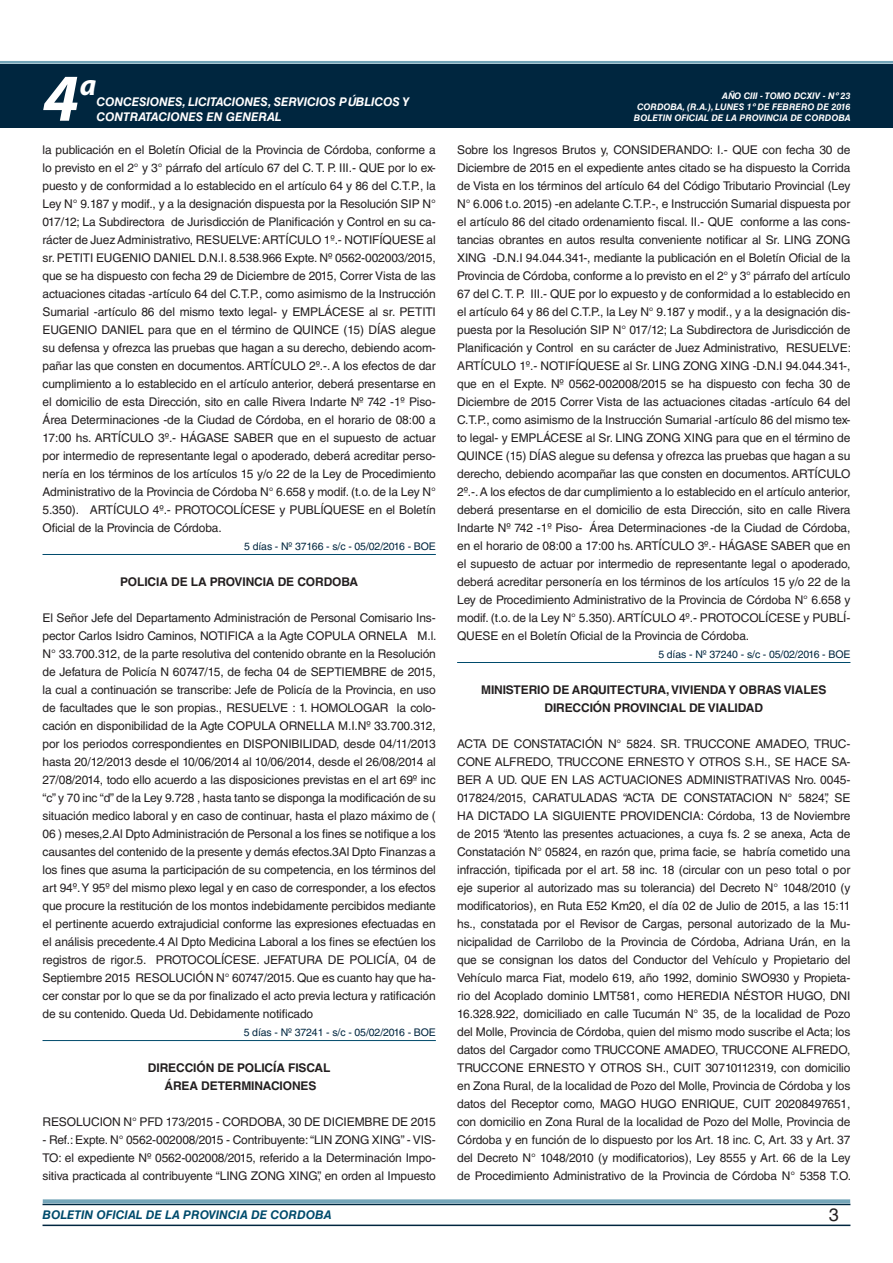
<style>
.page{position:relative;width:893px;height:1263px;background:#fff}
.page>*{position:absolute;margin:0;border:0;box-sizing:border-box;transform-origin:0 0}
.t1{font:italic 700 67.5px "Myriad Pro";color:#fff}
.t2{font:italic 700 30px "Myriad Pro";color:#fff}
.t3{font:18px "Helvetica LT Std";color:#231f20}
.TEXTO_BASE{font:12px/18px "Helvetica LT Std";letter-spacing:-.01em;color:#231f20;text-align:justify}
.RESUELVE{font:700 12px "Helvetica LT Std";letter-spacing:-.01em;color:#231f20}
.t4{font:italic 700 12px/14.4px "Helvetica LT Std";color:#fff}
.t5{font:italic 700 12px "Helvetica LT Std";color:#004b6c}
.FECHA_DE_VENCIMIENTO{font:10.5px "Helvetica LT Std";letter-spacing:-.01em;color:#00263f}
.t6{font:italic 700 9px/10.8px "Helvetica LT Std";color:#fff;text-align:right}
</style>
<div class="page">
<div style="left:0;top:61px;width:893px;height:6px;background:#fff;opacity:.75"></div>
<div style="left:0;top:64px;width:893px;height:64px;background:#00263f"></div>
<hr style="left:43px;top:1224px;width:807px;height:2px;background:#00263f">
<div style="left:42px;top:1198px;width:809px;height:8px;background:#fff;opacity:.75"></div>
<hr style="left:43px;top:554px;width:393px;height:1px;background:#004b6c">
<hr style="left:43px;top:1040px;width:393px;height:1px;background:#004b6c">
<hr style="left:457px;top:662px;width:393px;height:1px;background:#004b6c">
<h1 class="t1" style="left:43px;top:54px;width:38px">4</h1>
<h2 class="t2" style="left:80px;top:66px;width:18px">a</h2>
<p class="t4" style="left:96px;top:95px;width:315px">CONCESIONES, LICITACIONES, SERVICIOS PÚBLICOS Y<br>CONTRATACIONES EN GENERAL</p>
<p class="TEXTO_BASE" style="left:43px;top:141px;width:395px">la publicación en el Boletín Oficial de la Provincia de Córdoba, conforme a lo previsto en el 2° y 3° párrafo del artículo 67 del C. T. P. III.- QUE por lo ex&shy;puesto y de conformidad a lo establecido en el artículo 64 y 86 del C.T.P., la Ley N° 9.187 y modif., y a la designación dispuesta por la Resolución SIP N° 017/12; La Subdirectora de Jurisdicción de Planificación y Control en su ca&shy;rácter de Juez Administrativo, RESUELVE: ARTÍCULO 1º.- NOTIFÍQUESE al sr. PETITI EUGENIO DANIEL D.N.I. 8.538.966 Expte. Nº 0562-002003/2015, que se ha dispuesto con fecha 29 de Diciembre de 2015, Correr Vista de las actuaciones citadas -artículo 64 del C.T.P., como asimismo de la Instrucción Sumarial -artículo 86 del mismo texto legal- y EMPLÁCESE al sr. PETITI EUGENIO DANIEL para que en el término de QUINCE (15) DÍAS alegue su defensa y ofrezca las pruebas que hagan a su derecho, debiendo acom&shy;pañar las que consten en documentos. ARTÍCULO 2º.-. A los efectos de dar cumplimiento a lo establecido en el artículo anterior, deberá presentarse en el domicilio de esta Dirección, sito en calle Rivera Indarte Nº 742 -1º Piso-Área Determinaciones -de la Ciudad de Córdoba, en el horario de 08:00 a 17:00 hs. ARTÍCULO 3º.- HÁGASE SABER que en el supuesto de actuar por intermedio de representante legal o apoderado, deberá acreditar perso&shy;nería en los términos de los artículos 15 y/o 22 de la Ley de Procedimiento Administrativo de la Provincia de Córdoba N° 6.658 y modif. (t.o. de la Ley N° 5.350). ARTÍCULO 4º.- PROTOCOLÍCESE y PUBLÍQUESE en el Boletín Oficial de la Provincia de Córdoba.</p>
<p class="FECHA_DE_VENCIMIENTO" style="left:244px;top:540px;width:193px">5 días - Nº 37166 - s/c - 05/02/2016 - BOE</p>
<p class="RESUELVE" style="left:120px;top:574px;width:240px">POLICIA DE LA PROVINCIA DE CORDOBA</p>
<p class="TEXTO_BASE" style="left:43px;top:609px;width:396px">El Señor Jefe del Departamento Administración de Personal Comisario Ins&shy;pector Carlos Isidro Caminos, NOTIFICA a la Agte COPULA ORNELA M.l.<br>N° 33.700.312, de la parte resolutiva del contenido obrante en la Resolución de Jefatura de Policía N 60747/15, de fecha 04 de SEPTIEMBRE de 2015, la cual a continuación se transcribe: Jefe de Policía de la Provincia, en uso de facultades que le son propias., RESUELVE : 1. HOMOLOGAR la colo&shy;cación en disponibilidad de la Agte COPULA ORNELLA M.I.Nº 33.700.312, por los periodos correspondientes en DISPONIBILIDAD, desde 04/11/2013 hasta 20/12/2013 desde el 10/06/2014 al 10/06/2014, desde el 26/08/2014 al 27/08/2014, todo ello acuerdo a las disposiciones previstas en el art 69º inc “c” y 70 inc “d” de la Ley 9.728 , hasta tanto se disponga la modificación de su situación medico laboral y en caso de continuar, hasta el plazo máximo de ( 06 ) meses,2.Al Dpto Administración de Personal a los fines se notifique a los causantes del contenido de la presente y demás efectos.3Al Dpto Finanzas a los fines que asuma la participación de su competencia, en los términos del art 94º. Y 95º del mismo plexo legal y en caso de corresponder, a los efectos que procure la restitución de los montos indebidamente percibidos mediante el pertinente acuerdo extrajudicial conforme las expresiones efectuadas en el análisis precedente.4 Al Dpto Medicina Laboral a los fines se efectúen los registros de rigor.5. PROTOCOLÍCESE. JEFATURA DE POLICÍA, 04 de Septiembre 2015 RESOLUCIÓN N° 60747/2015. Que es cuanto hay que ha&shy;cer constar por lo que se da por finalizado el acto previa lectura y ratificación de su contenido. Queda Ud. Debidamente notificado</p>
<p class="FECHA_DE_VENCIMIENTO" style="left:244px;top:1026px;width:194px">5 días - Nº 37241 - s/c - 05/02/2016 - BOE</p>
<p class="RESUELVE" style="left:148px;top:1060px;width:184px">DIRECCIÓN DE POLICÍA FISCAL</p>
<p class="RESUELVE" style="left:165px;top:1078px;width:153px">ÁREA DETERMINACIONES</p>
<p class="TEXTO_BASE" style="left:43px;top:1113px;width:395px">RESOLUCION N° PFD 173/2015 - CORDOBA, 30 DE DICIEMBRE DE 2015</p>
<p class="TEXTO_BASE" style="left:43px;top:1131px;width:395px">- Ref.: Expte. N° 0562-002008/2015 - Contribuyente: “LIN ZONG XING” - VIS-TO: el expediente Nº 0562-002008/2015, referido a la Determinación Impo&shy;sitiva practicada al contribuyente “LING ZONG XING”, en orden al Impuesto</p>
<p class="t6" style="left:637px;top:91px;width:215px">AÑO CIII - TOMO DCXIV - Nº 23<br>CORDOBA, (R.A.), LUNES 1º DE FEBRERO DE 2016</p>
<p class="t6" style="left:634px;top:112px;width:218px">BOLETIN OFICIAL DE LA PROVINCIA DE CORDOBA</p>
<p class="TEXTO_BASE" style="left:457px;top:141px;width:395px">Sobre los Ingresos Brutos y, CONSIDERANDO: I.- QUE con fecha 30 de Diciembre de 2015 en el expediente antes citado se ha dispuesto la Corrida de Vista en los términos del artículo 64 del Código Tributario Provincial (Ley N° 6.006 t.o. 2015) -en adelante C.T.P.-, e Instrucción Sumarial dispuesta por el artículo 86 del citado ordenamiento fiscal. II.- QUE conforme a las cons&shy;tancias obrantes en autos resulta conveniente notificar al Sr. LING ZONG XING -D.N.I 94.044.341-, mediante la publicación en el Boletín Oficial de la Provincia de Córdoba, conforme a lo previsto en el 2° y 3° párrafo del artículo 67 del C. T. P. III.- QUE por lo expuesto y de conformidad a lo establecido en el artículo 64 y 86 del C.T.P., la Ley N° 9.187 y modif., y a la designación dis&shy;puesta por la Resolución SIP N° 017/12; La Subdirectora de Jurisdicción de Planificación y Control en su carácter de Juez Administrativo, RESUELVE:<br>ARTÍCULO 1º.- NOTIFÍQUESE al Sr. LING ZONG XING -D.N.I 94.044.341-, que en el Expte. Nº 0562-002008/2015 se ha dispuesto con fecha 30 de Diciembre de 2015 Correr Vista de las actuaciones citadas -artículo 64 del C.T.P., como asimismo de la Instrucción Sumarial -artículo 86 del mismo tex&shy;to legal- y EMPLÁCESE al Sr. LING ZONG XING para que en el término de QUINCE (15) DÍAS alegue su defensa y ofrezca las pruebas que hagan a su derecho, debiendo acompañar las que consten en documentos. ARTÍCULO 2º.-. A los efectos de dar cumplimiento a lo establecido en el artículo anterior, deberá presentarse en el domicilio de esta Dirección, sito en calle Rivera Indarte Nº 742 -1º Piso- Área Determinaciones -de la Ciudad de Córdoba, en el horario de 08:00 a 17:00 hs. ARTÍCULO 3º.- HÁGASE SABER que en el supuesto de actuar por intermedio de representante legal o apoderado, deberá acreditar personería en los términos de los artículos 15 y/o 22 de la Ley de Procedimiento Administrativo de la Provincia de Córdoba N° 6.658 y modif. (t.o. de la Ley N° 5.350). ARTÍCULO 4º.- PROTOCOLÍCESE y PUBLÍ-QUESE en el Boletín Oficial de la Provincia de Córdoba.</p>
<p class="FECHA_DE_VENCIMIENTO" style="left:658px;top:648px;width:194px">5 días - Nº 37240 - s/c - 05/02/2016 - BOE</p>
<p class="RESUELVE" style="left:481px;top:682px;width:347px">MINISTERIO DE ARQUITECTURA, VIVIENDA Y OBRAS VIALES</p>
<p class="RESUELVE" style="left:544px;top:700px;width:220px">DIRECCIÓN PROVINCIAL DE VIALIDAD</p>
<p class="TEXTO_BASE" style="left:457px;top:735px;width:396px">ACTA DE CONSTATACIÓN N° 5824. SR. TRUCCONE AMADEO, TRUC-CONE ALFREDO, TRUCCONE ERNESTO Y OTROS S.H., SE HACE SA-BER A UD. QUE EN LAS ACTUACIONES ADMINISTRATIVAS Nro. 0045- 017824/2015, CARATULADAS “ACTA DE CONSTATACION N° 5824”, SE HA DICTADO LA SIGUIENTE PROVIDENCIA: Córdoba, 13 de Noviembre de 2015 “Atento las presentes actuaciones, a cuya fs. 2 se anexa, Acta de Constatación N° 05824, en razón que, prima facie, se habría cometido una infracción, tipificada por el art. 58 inc. 18 (circular con un peso total o por eje superior al autorizado mas su tolerancia) del Decreto N° 1048/2010 (y modificatorios), en Ruta E52 Km20, el día 02 de Julio de 2015, a las 15:11 hs., constatada por el Revisor de Cargas, personal autorizado de la Mu&shy;nicipalidad de Carrilobo de la Provincia de Córdoba, Adriana Urán, en la que se consignan los datos del Conductor del Vehículo y Propietario del Vehículo marca Fiat, modelo 619, año 1992, dominio SWO930 y Propieta&shy;rio del Acoplado dominio LMT581, como HEREDIA NÉSTOR HUGO, DNI 16.328.922, domiciliado en calle Tucumán N° 35, de la localidad de Pozo del Molle, Provincia de Córdoba, quien del mismo modo suscribe el Acta; los datos del Cargador como TRUCCONE AMADEO, TRUCCONE ALFREDO, TRUCCONE ERNESTO Y OTROS SH., CUIT 30710112319, con domicilio en Zona Rural, de la localidad de Pozo del Molle, Provincia de Córdoba y los datos del Receptor como, MAGO HUGO ENRIQUE, CUIT 20208497651, con domicilio en Zona Rural de la localidad de Pozo del Molle, Provincia de Córdoba y en función de lo dispuesto por los Art. 18 inc. C, Art. 33 y Art. 37 del Decreto N° 1048/2010 (y modificatorios), Ley 8555 y Art. 66 de la Ley de Procedimiento Administrativo de la Provincia de Córdoba N° 5358 T.O.</p>
<p class="t5" style="left:43px;top:1208px;width:290px">BOLETIN OFICIAL DE LA PROVINCIA DE CORDOBA</p>
<h3 class="t3" style="left:829px;top:1204px;width:12px">3</h3>
</div>
